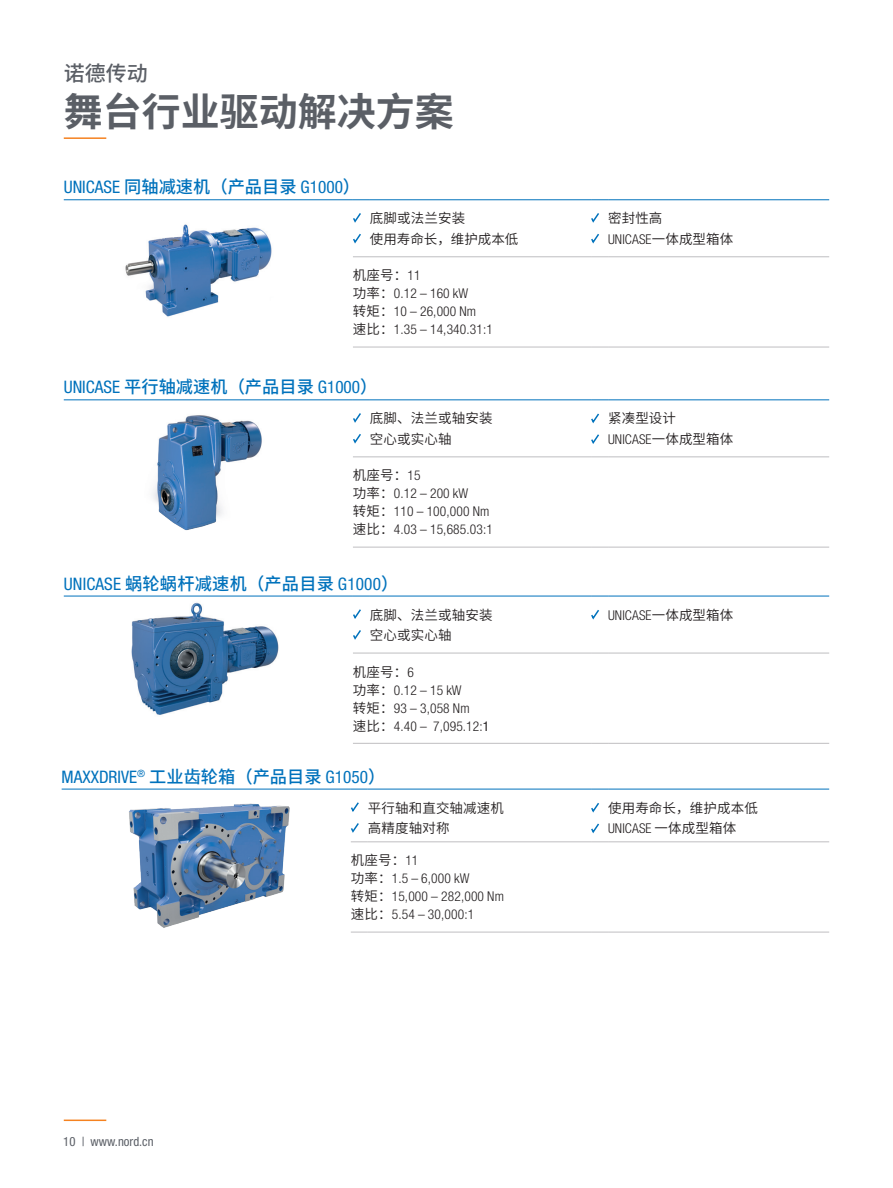
<style>
.page{position:relative;width:893px;height:1188px;background:#fff}
.page>*{position:absolute;margin:0;border:0;box-sizing:border-box;transform-origin:0 0}
.t1{font:700 39px "Source Han Sans CN";color:#5b5f66}
.t2{font:500 21px "Source Han Sans CN";color:#5b5f66}
.t3{font:condensed 17.25px "Helvetica Neue LT Std";color:#0072bc}
.t4{font:500 17.25px "Source Han Sans CN";letter-spacing:.01em;color:#0072bc}
.t5{font:300 condensed 13.5px/18px "Helvetica Neue LT Std";letter-spacing:.01em;color:#231f20}
.t6{font:13.5px/20.7px "Source Han Sans CN";letter-spacing:.01em;color:#231f20}
.t7{font:condensed 12.75px "Helvetica Neue LT Std";color:#5b5f66}
.s1{font-family:"Source Han Sans CN";font-weight:500;font-stretch:normal}
.s2{font-family:"Source Han Sans CN";font-weight:400;font-stretch:normal}
.s3{font-family:"Helvetica Neue LT Std";font-weight:300;font-stretch:condensed}
.s4{font-family:"Helvetica Neue LT Std";font-weight:400;font-stretch:condensed}
.s5{font-weight:400}
</style>
<div class="page">
<hr style="left:64px;top:1120px;width:42px;height:1px;background:#f58220">
<hr style="left:64px;top:137px;width:42px;height:2px;background:#f58220">
<hr style="left:64px;top:596px;width:289px;height:1px;background:#0072bc">
<svg style="left:353px;top:596px;width:17px;height:1px"></svg>
<hr style="left:370px;top:596px;width:221px;height:1px;background:#0072bc">
<svg style="left:591px;top:596px;width:17px;height:1px"></svg>
<hr style="left:608px;top:596px;width:221px;height:1px;background:#0072bc">
<svg style="left:353px;top:653px;width:17px;height:1px"></svg>
<hr style="left:370px;top:653px;width:221px;height:1px;background:#bfbec1">
<svg style="left:591px;top:653px;width:17px;height:1px"></svg>
<hr style="left:608px;top:653px;width:221px;height:1px;background:#bfbec1">
<svg style="left:353px;top:743px;width:17px;height:1px"></svg>
<hr style="left:370px;top:743px;width:221px;height:1px;background:#bfbec1">
<svg style="left:591px;top:743px;width:17px;height:1px"></svg>
<hr style="left:608px;top:743px;width:221px;height:1px;background:#bfbec1">
<svg style="left:353px;top:609px;width:8px;height:10px"></svg>
<svg style="left:353px;top:630px;width:8px;height:10px"></svg>
<svg style="left:591px;top:610px;width:8px;height:10px"></svg>
<img style="left:131px;top:602px;width:148px;height:113px">
<hr style="left:64px;top:200px;width:289px;height:1px;background:#0072bc">
<svg style="left:353px;top:200px;width:17px;height:1px"></svg>
<hr style="left:370px;top:200px;width:221px;height:1px;background:#0072bc">
<svg style="left:591px;top:200px;width:17px;height:1px"></svg>
<hr style="left:608px;top:200px;width:221px;height:1px;background:#0072bc">
<svg style="left:353px;top:257px;width:17px;height:1px"></svg>
<hr style="left:370px;top:257px;width:221px;height:1px;background:#bfbec1">
<svg style="left:591px;top:257px;width:17px;height:1px"></svg>
<hr style="left:608px;top:257px;width:221px;height:1px;background:#bfbec1">
<svg style="left:353px;top:347px;width:17px;height:1px"></svg>
<hr style="left:370px;top:347px;width:221px;height:1px;background:#bfbec1">
<svg style="left:591px;top:347px;width:17px;height:1px"></svg>
<hr style="left:608px;top:347px;width:221px;height:1px;background:#bfbec1">
<svg style="left:353px;top:213px;width:8px;height:10px"></svg>
<svg style="left:353px;top:233px;width:8px;height:11px"></svg>
<svg style="left:591px;top:213px;width:8px;height:10px"></svg>
<svg style="left:591px;top:234px;width:8px;height:10px"></svg>
<img style="left:125px;top:224px;width:147px;height:93px">
<hr style="left:64px;top:400px;width:289px;height:1px;background:#0072bc">
<svg style="left:353px;top:400px;width:17px;height:1px"></svg>
<hr style="left:370px;top:400px;width:221px;height:1px;background:#0072bc">
<svg style="left:591px;top:400px;width:17px;height:1px"></svg>
<hr style="left:608px;top:400px;width:221px;height:1px;background:#0072bc">
<svg style="left:353px;top:457px;width:17px;height:1px"></svg>
<hr style="left:370px;top:457px;width:221px;height:1px;background:#bfbec1">
<svg style="left:591px;top:457px;width:17px;height:1px"></svg>
<hr style="left:608px;top:457px;width:221px;height:1px;background:#bfbec1">
<svg style="left:353px;top:547px;width:17px;height:1px"></svg>
<hr style="left:370px;top:547px;width:221px;height:1px;background:#bfbec1">
<svg style="left:591px;top:547px;width:17px;height:1px"></svg>
<hr style="left:608px;top:547px;width:221px;height:1px;background:#bfbec1">
<svg style="left:353px;top:413px;width:8px;height:10px"></svg>
<svg style="left:353px;top:434px;width:8px;height:10px"></svg>
<svg style="left:591px;top:413px;width:8px;height:11px"></svg>
<svg style="left:591px;top:434px;width:8px;height:10px"></svg>
<img style="left:152px;top:415px;width:110px;height:116px">
<hr style="left:62px;top:789px;width:289px;height:1px;background:#0072bc">
<svg style="left:351px;top:789px;width:17px;height:1px"></svg>
<hr style="left:368px;top:789px;width:223px;height:1px;background:#0072bc">
<svg style="left:591px;top:789px;width:17px;height:1px"></svg>
<hr style="left:608px;top:789px;width:221px;height:1px;background:#0072bc">
<svg style="left:351px;top:842px;width:17px;height:1px"></svg>
<hr style="left:368px;top:842px;width:223px;height:1px;background:#bfbec1">
<svg style="left:591px;top:842px;width:17px;height:1px"></svg>
<hr style="left:608px;top:842px;width:221px;height:1px;background:#bfbec1">
<svg style="left:351px;top:932px;width:17px;height:1px"></svg>
<hr style="left:368px;top:932px;width:223px;height:1px;background:#bfbec1">
<svg style="left:591px;top:932px;width:17px;height:1px"></svg>
<hr style="left:608px;top:932px;width:221px;height:1px;background:#bfbec1">
<svg style="left:351px;top:802px;width:8px;height:10px"></svg>
<svg style="left:351px;top:823px;width:8px;height:10px"></svg>
<svg style="left:591px;top:803px;width:8px;height:10px"></svg>
<svg style="left:591px;top:823px;width:8px;height:11px"></svg>
<img style="left:116px;top:788px;width:182px;height:140px">
<h2 class="t2" style="left:64px;top:62px;width:85px">诺德传动</h2>
<h1 class="t1" style="left:64px;top:89px;width:392px">舞台行业驱动解决方案</h1>
<p class="t3" style="left:64px;top:177px;width:298px">UNICASE <span class="s1">同轴减速机（产品目录</span> G1000<span class="s1">）</span></p>
<p class="t6" style="left:370px;top:208px;width:150px">底脚或法兰安装<br>使用寿命长，维护成本低</p>
<p class="t6" style="left:608px;top:208px;width:56px">密封性高</p>
<p class="t5" style="left:608px;top:230px;width:127px">UNICASE<span class="s2">一体成型箱体</span></p>
<p class="t6" style="left:353px;top:265px;width:69px">机座号：<span class="s3">11</span></p>
<p class="t5" style="left:353px;top:284px;width:142px"><span class="s2">功率：</span>0.12 – 160 kW<br><span class="s2">转矩：</span>10 – 26,000 Nm<span class="s2">速比：</span>1.35 – 14,340.31:1</p>
<p class="t3" style="left:64px;top:377px;width:315px">UNICASE <span class="s1">平行轴减速机（产品目录</span> G1000<span class="s1">）</span></p>
<p class="t6" style="left:370px;top:408px;width:124px">底脚、法兰或轴安装空心或实心轴</p>
<p class="t6" style="left:608px;top:408px;width:70px">紧凑型设计</p>
<p class="t5" style="left:608px;top:430px;width:127px">UNICASE<span class="s2">一体成型箱体</span></p>
<p class="t6" style="left:353px;top:465px;width:69px">机座号：<span class="s3">15</span></p>
<p class="t5" style="left:353px;top:484px;width:142px"><span class="s2">功率：</span>0.12 – 200 kW<br><span class="s2">转矩：</span>110 – 100,000 Nm<span class="s2">速比：</span>4.03 – 15,685.03:1</p>
<p class="t4" style="left:64px;top:574px;width:336px"><span class="s4">UNICASE</span> 蜗轮蜗杆减速机（产品目录 <span class="s4">G1000</span>）</p>
<p class="t6" style="left:370px;top:605px;width:124px">底脚、法兰或轴安装空心或实心轴</p>
<p class="t5" style="left:608px;top:606px;width:127px">UNICASE<span class="s2">一体成型箱体</span></p>
<p class="t6" style="left:353px;top:662px;width:63px">机座号：<span class="s3">6</span></p>
<p class="t5" style="left:353px;top:681px;width:138px"><span class="s2">功率：</span>0.12 – 15 kW<br><span class="s2">转矩：</span>93 – 3,058 Nm<br><span class="s2">速比：</span>4.40 – 7,095.12:<span class="s5">1</span></p>
<p class="t3" style="left:62px;top:766px;width:325px">MAXXDRIVE<sup>®</sup> <span class="s1">工业齿轮箱（产品目录</span> G1050<span class="s1">）</span></p>
<p class="t6" style="left:368px;top:798px;width:138px">平行轴和直交轴减速机高精度轴对称</p>
<p class="t6" style="left:608px;top:798px;width:151px">使用寿命长，维护成本低</p>
<p class="t5" style="left:608px;top:819px;width:130px">UNICASE <span class="s2">一体成型箱体</span></p>
<p class="t7" style="left:63px;top:1134px;width:92px">10 | www.nord.cn</p>
<p class="t6" style="left:351px;top:850px;width:69px">机座号：<span class="s3">11</span></p>
<p class="t5" style="left:351px;top:869px;width:155px"><span class="s2">功率：</span>1.5 – 6,000 kW<br><span class="s2">转矩：</span>15,000 – 282,000 Nm<span class="s2">速比：</span>5.54 – 30,000:1</p>
</div>
